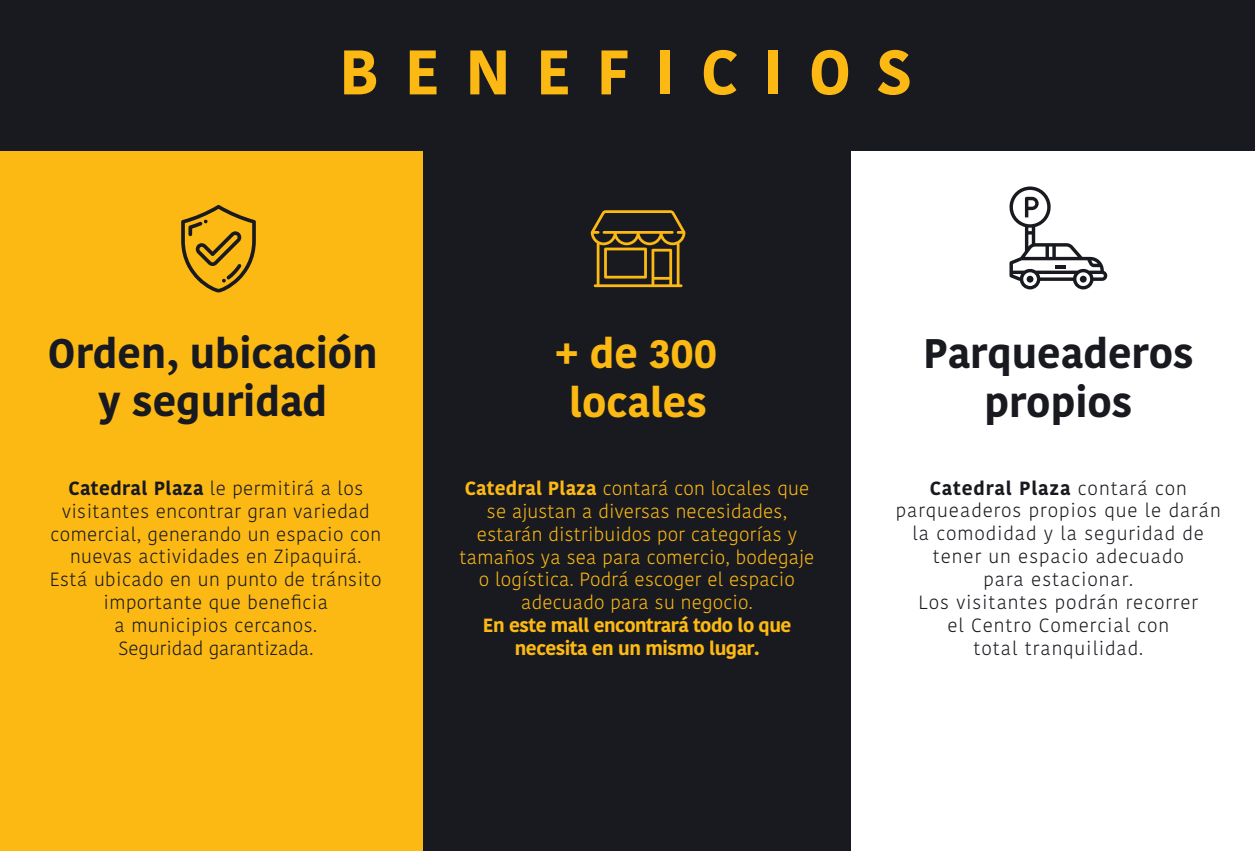
<style>
.page{position:relative;width:1255px;height:851px;background:#fff}
.page>*{position:absolute;margin:0;border:0;box-sizing:border-box;transform-origin:0 0}
.t1{font:700 62.55px "Kohinoor Bangla";letter-spacing:.4em;color:#fdb913}
.t2{font:700 41.25px/48.2px "Kohinoor Bangla";color:#191a20;text-align:center}
.t3{font:700 41.25px/49.5px "Kohinoor Bangla";color:#fdb913;text-align:center}
.t4{font:300 19.05px/22.8px "Kohinoor Bangla";letter-spacing:.025em;color:#191a20;text-align:center}
.t5{font:300 19.05px/22.8px "Kohinoor Bangla";letter-spacing:.01em;color:#fdb913;text-align:center}
.t6{font:300 19.05px/22.8px "Kohinoor Bangla";letter-spacing:.045em;color:#191a20;text-align:center}
.t7{font:700 19.05px/22.8px "Kohinoor Bangla";letter-spacing:-.025em;color:#fdb913;text-align:center}
.s1{font-weight:700}
</style>
<div class="page">
<div style="left:0;top:22px;width:423px;height:828px;background:#fdb913"></div>
<div style="left:423px;top:22px;width:427px;height:828px;background:#191a20"></div>
<div style="left:0;top:0;width:1254px;height:150px;background:#191a20"></div>
<svg style="left:181px;top:205px;width:75px;height:87px"></svg>
<svg style="left:590px;top:210px;width:95px;height:77px"></svg>
<svg style="left:1009px;top:186px;width:98px;height:103px"></svg>
<h1 class="t1" style="left:339px;top:17px;width:574px">BENEFICIOS</h1>
<h2 class="t2" style="left:48px;top:327px;width:331px">Orden, ubicación y seguridad</h2>
<h2 class="t3" style="left:555px;top:326px;width:163px">+ de 300 locales</h2>
<h2 class="t2" style="left:923px;top:326px;width:272px;line-height:49.5px">Parqueaderos propios</h2>
<p class="t4" style="left:50px;top:476px;width:333px"><span class="s1">Catedral Plaza</span> le permitirá a los visitantes encontrar gran variedad comercial, generando un espacio con nuevas actividades en Zipaquirá.<br>Está ubicado en un punto de tránsito importante que beneficia<br>a municipios cercanos.<br>Seguridad garantizada.</p>
<p class="t5" style="left:459px;top:476px;width:356px"><span class="s1">Catedral Plaza</span> contará con locales que se ajustan a diversas necesidades, estarán distribuidos por categorías y tamaños ya sea para comercio, bodegaje o logística. Podrá escoger el espacio adecuado para su negocio.</p>
<p class="t7" style="left:483px;top:613px;width:310px">En este mall encontrará todo lo que necesita en un mismo lugar.</p>
<p class="t6" style="left:895px;top:476px;width:326px"><span class="s1">Catedral Plaza</span> contará con parqueaderos propios que le darán la comodidad y la seguridad de tener un espacio adecuado<br>para estacionar.<br>Los visitantes podrán recorrer<br>el Centro Comercial con<br>total tranquilidad.</p>
</div>
